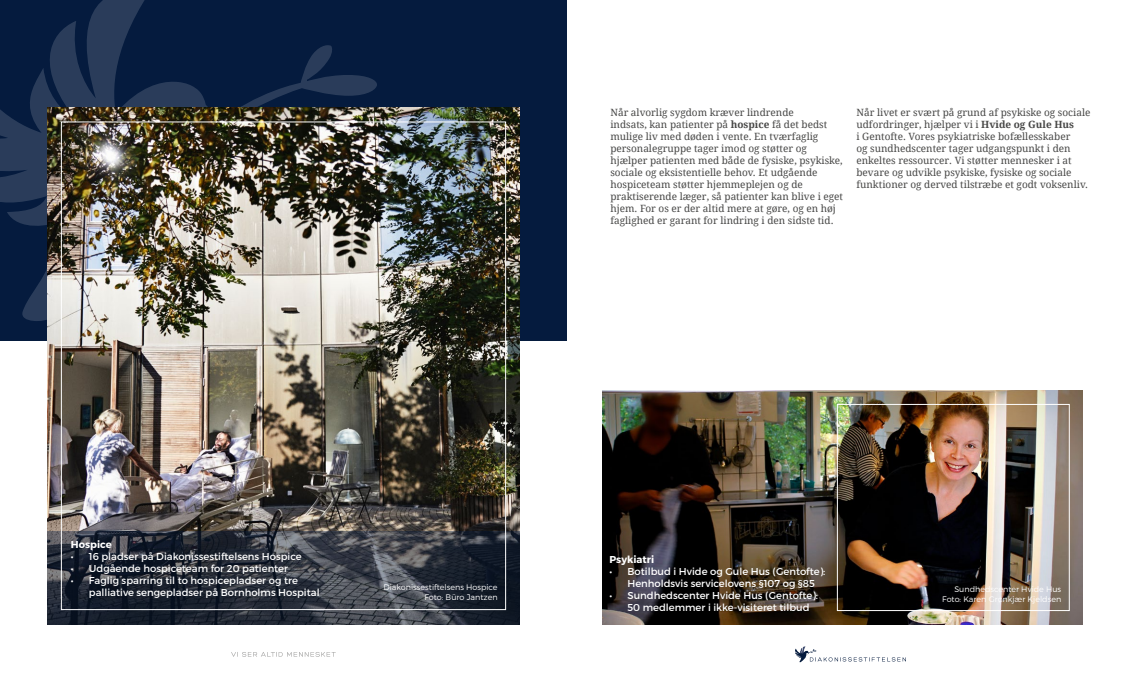
<style>
.page{position:relative;width:1134px;height:681px;background:#fff}
.page>*{position:absolute;margin:0;border:0;box-sizing:border-box;transform-origin:0 0}
.t1{font:10px/12px "Droid Serif";color:#474746}
.t2{font:10px/12px "Montserrat";color:#fff}
.t3{font:700 10px "Montserrat";color:#fff}
.t4{font:300 8px/9.6px "Montserrat";color:#fff;text-align:right}
.s1{font-weight:700}
</style>
<div class="page">
<div style="left:0;top:0;width:567px;height:340px;background:#051b3e"></div>
<svg style="left:795px;top:646px;width:111px;height:16px"></svg>
<svg style="left:231px;top:652px;width:105px;height:4px"></svg>
<svg style="left:58px;top:0;width:87px;height:35px"></svg>
<svg style="left:0;top:35px;width:377px;height:286px"></svg>
<img style="left:603px;top:390px;width:480px;height:234px">
<img style="left:47px;top:108px;width:473px;height:423px">
<svg style="left:47px;top:531px;width:473px;height:93px;background:#2f353f"></svg>
<div style="left:837px;top:404px;width:233px;height:206px;border:1px solid #fff"></div>
<p class="t1" style="left:610px;top:106px;width:234px">Når alvorlig sygdom kræver lindrende<br>indsats, kan patienter på <span class="s1">hospice</span> få det bedst mulige liv med døden i vente. En tværfaglig personalegruppe tager imod og støtter og hjælper patienten med både de fysiske, psykiske, sociale og eksistentielle behov. Et udgående hospiceteam støtter hjemmeplejen og de praktiserende læger, så patienter kan blive i eget hjem. For os er der altid mere at gøre, og en høj faglighed er garant for lindring i den sidste tid.</p>
<p class="t1" style="left:856px;top:106px;width:235px">Når livet er svært på grund af psykiske og sociale udfordringer, hjælper vi i <span class="s1">Hvide og Gule Hus<br></span>i Gentofte. Vores psykiatriske bofællesskaber<br>og sundhedscenter tager udgangspunkt i den enkeltes ressourcer. Vi støtter mennesker i at bevare og udvikle psykiske, fysiske og sociale funktioner og derved tilstræbe et godt voksenliv.</p>
<p class="t3" style="left:71px;top:538px;width:42px">Hospice</p>
<p class="t2" style="left:71px;top:550px;width:232px">• 16 pladser på Diakonissestiftelsens Hospice</p>
<p class="t2" style="left:71px;top:562px;width:219px">• Udgående hospiceteam for 20 patienter</p>
<p class="t2" style="left:89px;top:574px;width:232px;text-indent:-18px">• Faglig sparring til to hospicepladser og tre palliative sengepladser på Bornholms Hospital</p>
<p class="t4" style="left:383px;top:582px;width:116px">Diakonissestiftelsens Hospice<br>Foto: Büro Jantzen</p>
<p class="t3" style="left:609px;top:553px;width:46px">Psykiatri</p>
<p class="t2" style="left:627px;top:565px;width:199px;text-indent:-18px">• Botilbud i Hvide og Gule Hus (Gentofte):<br>Henholdsvis servicelovens §107 og §85</p>
<p class="t2" style="left:627px;top:589px;width:192px;text-indent:-18px">• Sundhedscenter Hvide Hus (Gentofte):<br>50 medlemmer i ikke-visiteret tilbud</p>
<p class="t4" style="left:942px;top:584px;width:121px">Sundhedscenter Hvide Hus<br>Foto: Karen Grønkjær Kjeldsen</p>
</div>
